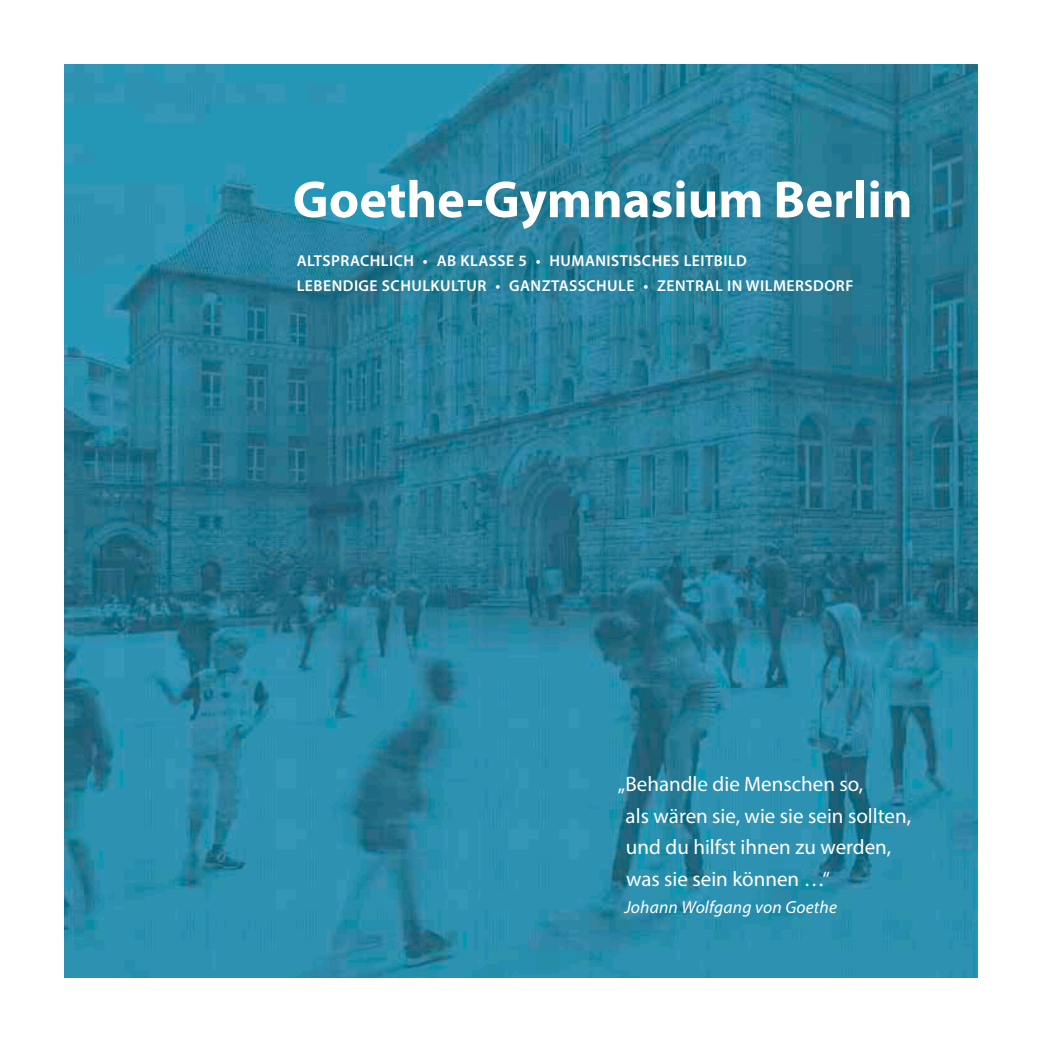
<style>
.page{position:relative;width:1042px;height:1042px;background:#fff}
.page>*{position:absolute;margin:0;border:0;box-sizing:border-box;transform-origin:0 0}
.t1{font:700 52.5px "Myriad Pro";color:#fff}
.t2{font:21px/31.5px "Myriad Pro";color:#fff}
.t3{font:italic 17.5px "Myriad Pro";letter-spacing:.01em;color:#fff}
.t4{font:600 15.75px/24.5px "Myriad Pro";letter-spacing:.03em;color:#fff}
</style>
<div class="page">
<img style="left:65px;top:65px;width:912px;height:912px">
<h1 class="t1" style="left:293px;top:165px;width:621px">Goethe-Gymnasium Berlin</h1>
<p class="t4" style="left:297px;top:248px;width:558px">ALTSPRACHLICH • AB KLASSE 5 • HUMANISTISCHES LEITBILD<br>LEBENDIGE SCHULKULTUR • GANZTASSCHULE • ZENTRAL IN WILMERSDORF</p>
<h2 class="t2" style="left:625px;top:768px;width:287px;text-indent:-8px">„Behandle die Menschen so,<br>als wären sie, wie sie sein sollten, und du hilfst ihnen zu werden, was sie sein können …“</h2>
<p class="t3" style="left:624px;top:896px;width:214px">Johann Wolfgang von Goethe</p>
</div>
